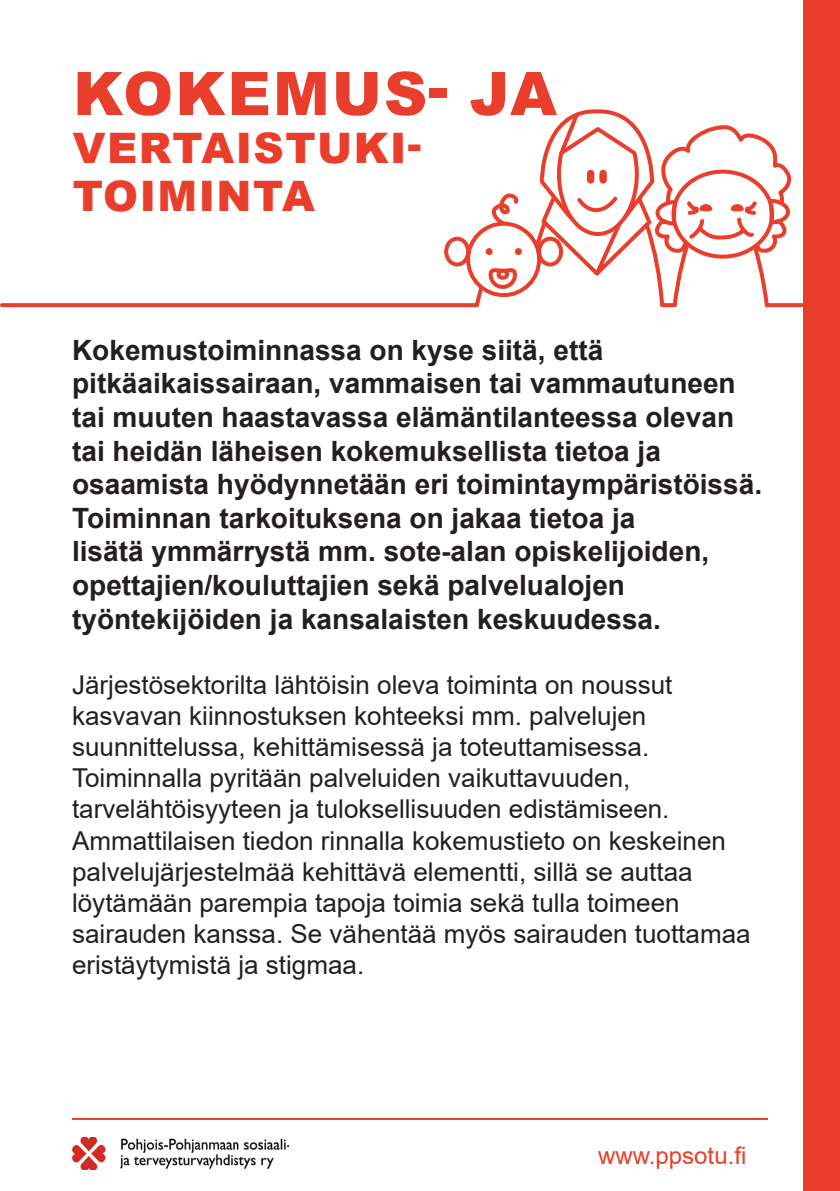
<style>
.page{position:relative;width:840px;height:1191px;background:#fff}
.page>*{position:absolute;margin:0;border:0;box-sizing:border-box;transform-origin:0 0}
.t1{font:900 60px "Arial";letter-spacing:.035em;color:#e83e2b}
.t2{font:900 42px/48px "Arial";letter-spacing:.035em;color:#e83e2b}
.t3{font:700 28px/33.6px "Arial";color:#231f20}
.t4{font:26px/31.2px "Arial";color:#231f20}
.t5{font:24px "Arial";color:#e93e2c}
</style>
<div class="page">
<svg style="left:655px;top:125px;width:136px;height:92px"></svg>
<svg style="left:518px;top:109px;width:137px;height:108px"></svg>
<svg style="left:491px;top:193px;width:27px;height:24px"></svg>
<svg style="left:0;top:217px;width:803px;height:91px"></svg>
<div style="left:803px;top:0;width:36px;height:1191px;background:#e93e2c"></div>
<img style="left:73px;top:1137px;width:215px;height:32px">
<hr style="left:72px;top:1118px;width:695px;height:2px;background:#e93e2c">
<h1 class="t1" style="left:73px;top:50px;width:485px">KOKEMUS- JA</h1>
<h2 class="t2" style="left:73px;top:123px;width:350px">VERTAISTUKI-<br>TOIMINTA</h2>
<p class="t3" style="left:72px;top:333px;width:691px">Kokemustoiminnassa on kyse siitä, että pitkäaikaissairaan, vammaisen tai vammautuneen tai muuten haastavassa elämäntilanteessa olevan tai heidän läheisen kokemuksellista tietoa ja osaamista hyödynnetään eri toimintaympäristöissä.<br>Toiminnan tarkoituksena on jakaa tietoa ja<br>lisätä ymmärrystä mm. sote-alan opiskelijoiden, opettajien/kouluttajien sekä palvelualojen työntekijöiden ja kansalaisten keskuudessa.</p>
<p class="t4" style="left:72px;top:668px;width:679px">Järjestösektorilta lähtöisin oleva toiminta on noussut kasvavan kiinnostuksen kohteeksi mm. palvelujen suunnittelussa, kehittämisessä ja toteuttamisessa.<br>Toiminnalla pyritään palveluiden vaikuttavuuden, tarvelähtöisyyteen ja tuloksellisuuden edistämiseen.<br>Ammattilaisen tiedon rinnalla kokemustieto on keskeinen palvelujärjestelmää kehittävä elementti, sillä se auttaa löytämään parempia tapoja toimia sekä tulla toimeen sairauden kanssa. Se vähentää myös sairauden tuottamaa eristäytymistä ja stigmaa.</p>
<p class="t5" style="left:597px;top:1138px;width:150px">www.ppsotu.fi</p>
</div>
